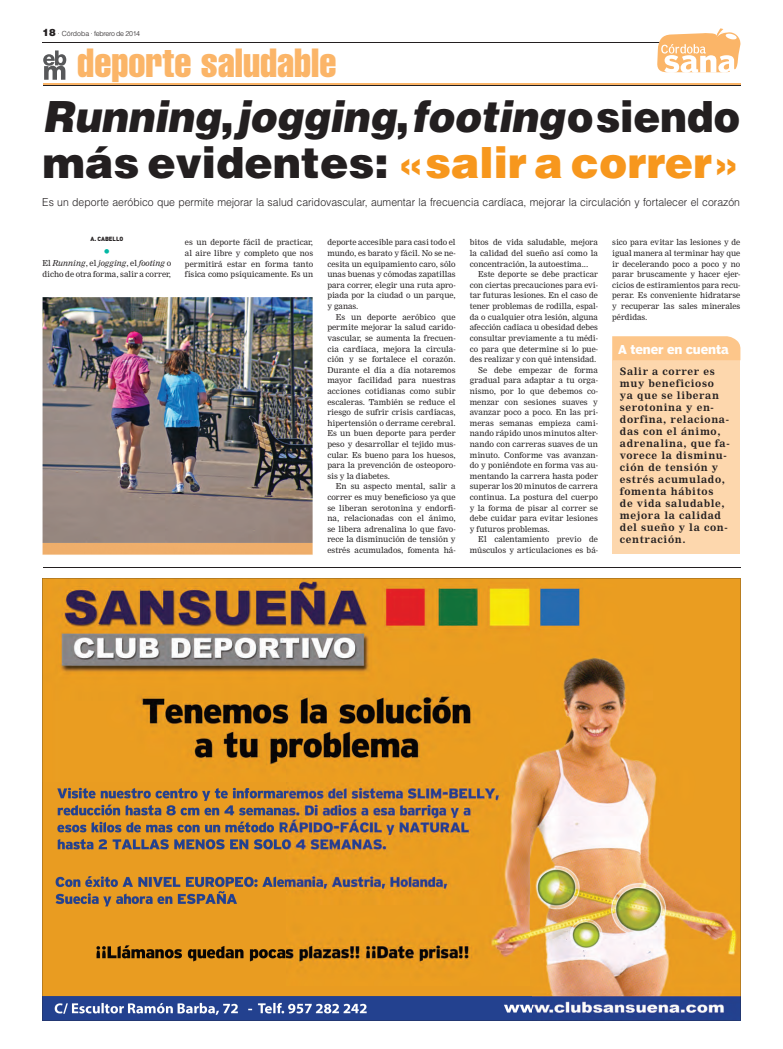
<style>
.page{position:relative;width:783px;height:1049px;background:#fff}
.page>*{position:absolute;margin:0;border:0;box-sizing:border-box;transform-origin:0 0}
.t1{font:900 43px/46px "Helvetica";color:#231f20;scale:.94 1}
.t2{font:extra-condensed 40px "Helvetica";color:#fbb568}
.t3{font:14px "DIN";color:#03b8a4}
.t4{font:700 12px "Poynter Agate One";color:#fff}
.t5{font:300 11px "Helvetica";color:#231f20;scale:.95 1}
.t6{font:700 10px/12px "Nimrod";letter-spacing:.06em;color:#231f20}
.t7{font:8px/10.6px "Nimrod";color:#231f20;text-align:justify}
.t8{font:300 7px "Helvetica";letter-spacing:-.035em;color:#231f20}
.t9{font:900 6px "DIN";color:#231f20}
.s1{font-weight:900;font-size:10px}
.s2{font-style:italic}
.s3{color:#f7971d}
</style>
<div class="page">
<hr style="left:43px;top:42px;width:644px;height:1px;background:#231f20">
<svg style="left:657px;top:28px;width:83px;height:45px"></svg>
<svg style="left:43px;top:50px;width:23px;height:30px"></svg>
<hr style="left:43px;top:83px;width:697px;height:2px;background:#fbb568">
<hr style="left:43px;top:85px;width:697px;height:1px;background:#231f20">
<hr style="left:43px;top:568px;width:697px;height:1px;background:#231f20">
<img style="left:42px;top:578px;width:698px;height:442px">
<img style="left:43px;top:297px;width:269px;height:246px">
<div style="left:43px;top:543px;width:269px;height:11px;background:#efae6b"></div>
<div style="left:612px;top:360px;width:128px;height:194px;background:#fdd7ad"></div>
<div style="left:612px;top:336px;width:128px;height:24px;background:#fdc68a"></div>
<p class="t8" style="left:43px;top:31px;width:99px"><span class="s1">18</span> · Córdoba · febrero de 2014</p>
<h2 class="t2" style="left:77px;top:48px;width:260px">deporte saludable</h2>
<h1 class="t1" style="left:43px;top:98px;width:743px"><span class="s2">Running</span>, <span class="s2">jogging</span>, <span class="s2">footing</span>o siendo más evidentes: <span class="s3">«salir a correr»</span></h1>
<h3 class="t5" style="left:42px;top:198px;width:735px">Es un deporte aeróbico que permite mejorar la salud caridovascular, aumentar la frecuencia cardíaca, mejorar la circulación y fortalecer el corazón</h3>
<p class="t9" style="left:90px;top:237px;width:34px">A. CABELLO</p>
<h3 class="t3" style="left:103px;top:246px;width:9px">•</h3>
<p class="t7" style="left:43px;top:259px;width:130px">El <span class="s2">Running</span>, el <span class="s2">jogging</span>, el <span class="s2">footing</span> o dicho de otra forma, salir a correr,</p>
<p class="t7" style="left:185px;top:238px;width:130px">es un deporte fácil de practicar, al aire libre y completo que nos permitirá estar en forma tanto física como psíquicamente. Es un</p>
<p class="t7" style="left:327px;top:238px;width:130px">deporte accesible para casi todo el mundo, es barato y fácil. No se ne&shy;cesita un equipamiento caro, sólo unas buenas y cómodas zapatillas para correr, elegir una ruta apro&shy;piada por la ciudad o un parque, y ganas.</p>
<p class="t7" style="left:327px;top:312px;width:130px;text-indent:9px">Es un deporte aeróbico que permite mejorar la salud carido&shy;vascular, se aumenta la frecuen&shy;cia cardíaca, mejora la circula&shy;ción y se fortalece el corazón.<br>Durante el día a día notaremos mayor facilidad para nuestras acciones cotidianas como subir escaleras. También se reduce el riesgo de sufrir crisis cardíacas, hipertensión o derrame cerebral.<br>Es un buen deporte para perder peso y desarrollar el tejido mus&shy;cular. Es bueno para los huesos, para la prevención de osteoporo&shy;sis y la diabetes.</p>
<p class="t7" style="left:327px;top:482px;width:130px;text-indent:9px">En su aspecto mental, salir a correr es muy beneficioso ya que se liberan serotonina y endorfi&shy;na, relacionadas con el ánimo, se libera adrenalina lo que favo&shy;rece la disminución de tensión y estrés acumulados, fomenta há-</p>
<p class="t7" style="left:469px;top:238px;width:130px">bitos de vida saludable, mejora la calidad del sueño así como la concentración, la autoestima...</p>
<p class="t7" style="left:478px;top:270px;width:121px">Este deporte se debe practicar</p>
<p class="t7" style="left:469px;top:280px;width:130px">con ciertas precauciones para evi-</p>
<p class="t7" style="left:469px;top:291px;width:130px">tar futuras lesiones. En el caso de</p>
<p class="t7" style="left:469px;top:301px;width:130px">tener problemas de rodilla, espal-</p>
<p class="t7" style="left:469px;top:312px;width:130px">da o cualquier otra lesión, alguna</p>
<p class="t7" style="left:469px;top:323px;width:130px">afección cadíaca u obesidad debes</p>
<p class="t7" style="left:469px;top:333px;width:130px">consultar previamente a tu médi-</p>
<p class="t7" style="left:469px;top:344px;width:130px">co para que determine si lo pue-</p>
<p class="t7" style="left:469px;top:354px;width:128px">des realizar y con qué intensidad.</p>
<p class="t7" style="left:478px;top:365px;width:121px">Se debe empezar de forma</p>
<p class="t7" style="left:469px;top:376px;width:130px">gradual para adaptar a tu orga-</p>
<p class="t7" style="left:469px;top:386px;width:130px">nismo, por lo que debemos co-</p>
<p class="t7" style="left:469px;top:397px;width:130px">menzar con sesiones suaves y</p>
<p class="t7" style="left:469px;top:407px;width:130px">avanzar poco a poco. En las pri-</p>
<p class="t7" style="left:469px;top:418px;width:130px">meras semanas empieza cami-</p>
<p class="t7" style="left:469px;top:429px;width:130px">nando rápido unos minutos alter-</p>
<p class="t7" style="left:469px;top:439px;width:130px">nando con carreras suaves de un</p>
<p class="t7" style="left:469px;top:450px;width:130px">minuto. Conforme vas avanzan-</p>
<p class="t7" style="left:469px;top:460px;width:130px">do y poniéndote en forma vas au-</p>
<p class="t7" style="left:469px;top:471px;width:130px">mentando la carrera hasta poder</p>
<p class="t7" style="left:469px;top:482px;width:130px">superar los 20 minutos de carrera</p>
<p class="t7" style="left:469px;top:492px;width:130px">continua. La postura del cuerpo</p>
<p class="t7" style="left:469px;top:503px;width:130px">y la forma de pisar al correr se</p>
<p class="t7" style="left:469px;top:513px;width:130px">debe cuidar para evitar lesiones</p>
<p class="t7" style="left:469px;top:524px;width:82px">y futuros problemas.</p>
<p class="t7" style="left:478px;top:535px;width:121px">El calentamiento previo de</p>
<p class="t7" style="left:469px;top:545px;width:130px">músculos y articulaciones es bá-</p>
<p class="t7" style="left:612px;top:238px;width:130px">sico para evitar las lesiones y de igual manera al terminar hay que ir decelerando poco a poco y no parar bruscamente y hacer ejer&shy;cicios de estiramientos para recu&shy;perar. Es conveniente hidratarse y recuperar las sales minerales pérdidas.</p>
<h3 class="t4" style="left:618px;top:344px;width:112px">A tener en cuenta</h3>
<p class="t6" style="left:619px;top:366px;width:111px">Salir a correr es muy beneficioso<br>ya que se liberan serotonina y en&shy;dorfina, relaciona&shy;das con el ánimo, adrenalina, que fa&shy;vorece la disminu&shy;ción de tensión y estrés acumulado, fomenta hábitos<br>de vida saludable, mejora la calidad del sueño y la con&shy;centración.</p>
</div>
